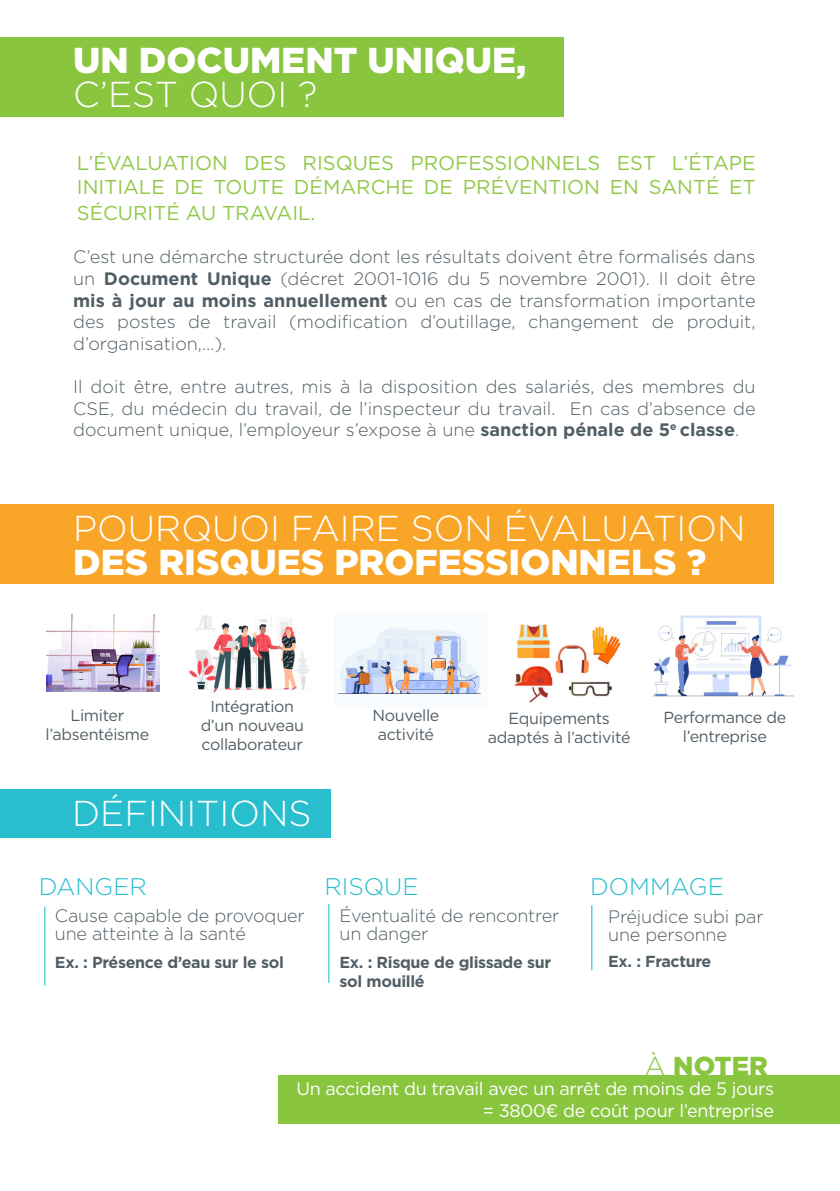
<style>
.page{position:relative;width:840px;height:1191px;background:#fff}
.page>*{position:absolute;margin:0;border:0;box-sizing:border-box;transform-origin:0 0}
.t1{font:300 36px/34px "Gotham";color:#fff}
.t2{font:900 36px/34px "Gotham";color:#fff}
.t3{font:900 26px "Gotham";color:#89c53f}
.t4{font:300 24px "Gotham";color:#28bece}
.t5{font:20px/24px "Gotham";color:#90c848}
.t6{font:300 18px/21.6px "Gotham";letter-spacing:-.01em;color:#525e65}
.t7{font:18px "Gotham";letter-spacing:-.02em;color:#fff}
.t8{font:16px/19.2px "Gotham";letter-spacing:-.02em;color:#525e65;text-align:center}
.t9{font:700 16px/19.2px "Gotham";letter-spacing:-.02em;color:#525e65}
.s1{font-weight:300}
.s2{font-weight:700}
.s3{font-weight:900}
</style>
<div class="page">
<img style="left:592px;top:626px;width:29px;height:39px">
<img style="left:514px;top:666px;width:39px;height:37px">
<div style="left:0;top:37px;width:563px;height:79px;background:#89c53f"></div>
<div style="left:0;top:504px;width:772px;height:80px;background:#f9a628"></div>
<div style="left:0;top:789px;width:330px;height:49px;background:#28bece"></div>
<hr style="left:591px;top:905px;width:1px;height:65px;background:#03bace">
<hr style="left:328px;top:903px;width:1px;height:79px;background:#03bace">
<hr style="left:44px;top:906px;width:1px;height:79px;background:#03bace">
<div style="left:278px;top:1075px;width:561px;height:49px;background:#89c53f"></div>
<img style="left:46px;top:614px;width:114px;height:78px">
<img style="left:189px;top:615px;width:120px;height:78px">
<img style="left:337px;top:627px;width:144px;height:68px">
<img style="left:653px;top:615px;width:139px;height:82px">
<img style="left:551px;top:645px;width:39px;height:31px">
<img style="left:517px;top:623px;width:36px;height:37px">
<img style="left:568px;top:681px;width:44px;height:16px">
<p class="t2" style="left:73px;top:43px;width:454px">UN DOCUMENT UNIQUE,<br><span class="s1">C’EST QUOI ?</span></p>
<p class="t5" style="left:77px;top:150px;width:680px">L’ÉVALUATION DES RISQUES PROFESSIONNELS EST L’ÉTAPE<br>INITIALE DE TOUTE DÉMARCHE DE PRÉVENTION EN SANTÉ ET</p>
<p class="t5" style="left:77px;top:200px;width:240px">SÉCURITÉ AU TRAVAIL.</p>
<p class="t6" style="left:73px;top:246px;width:683px;text-align:justify">C’est une démarche structurée dont les résultats doivent être formalisés dans un <span class="s2">Document Unique</span> (décret 2001-1016 du 5 novembre 2001). Il doit être <span class="s2">mis à jour au moins annuellement</span> ou en cas de transformation importante des postes de travail (modification d’outillage, changement de produit, d’organisation,…).</p>
<p class="t6" style="left:73px;top:375px;width:683px;text-align:justify">Il doit être, entre autres, mis à la disposition des salariés, des membres du CSE, du médecin du travail, de l’inspecteur du travail. En cas d’absence de document unique, l’employeur s’expose à une <span class="s2">sanction pénale de 5</span><sup>e</sup> <span class="s2">classe</span>.</p>
<p class="t1" style="left:73px;top:510px;width:673px">POURQUOI FAIRE SON ÉVALUATION<br><span class="s3">DES RISQUES PROFESSIONNELS ?</span></p>
<p class="t8" style="left:45px;top:705px;width:105px">Limiter l’absentéisme</p>
<p class="t8" style="left:200px;top:696px;width:105px">Intégration d’un nouveau collaborateur</p>
<p class="t1" style="left:72px;top:795px;width:241px">DÉFINITIONS</p>
<p class="t8" style="left:372px;top:705px;width:68px">Nouvelle activité</p>
<p class="t8" style="left:508px;top:708px;width:103px">Equipements</p>
<p class="t8" style="left:487px;top:727px;width:144px">adaptés à l’activité</p>
<p class="t8" style="left:663px;top:707px;width:124px">Performance de l’entreprise</p>
<p class="t4" style="left:39px;top:871px;width:109px">DANGER</p>
<p class="t4" style="left:324px;top:871px;width:96px">RISQUE</p>
<p class="t4" style="left:589px;top:871px;width:135px">DOMMAGE</p>
<p class="t6" style="left:339px;top:906px;width:221px;line-height:18px">Éventualité de rencontrer un danger</p>
<p class="t6" style="left:55px;top:906px;width:251px;line-height:18px">Cause capable de provoquer une atteinte à la santé</p>
<p class="t9" style="left:55px;top:952px;width:230px">Ex. : Présence d’eau sur le sol</p>
<p class="t9" style="left:339px;top:952px;width:213px">Ex. : Risque de glissade sur sol mouillé</p>
<p class="t9" style="left:608px;top:951px;width:105px">Ex. : Fracture</p>
<p class="t6" style="left:608px;top:907px;width:157px;line-height:18px">Préjudice subi par une personne</p>
<p class="t3" style="left:644px;top:1047px;width:124px"><span class="s1">À</span> NOTER</p>
<p class="t7" style="left:296px;top:1077px;width:479px">Un accident du travail avec un arrêt de moins de 5 jours</p>
<p class="t7" style="left:482px;top:1099px;width:292px">= 3800€ de coût pour l’entreprise</p>
</div>
